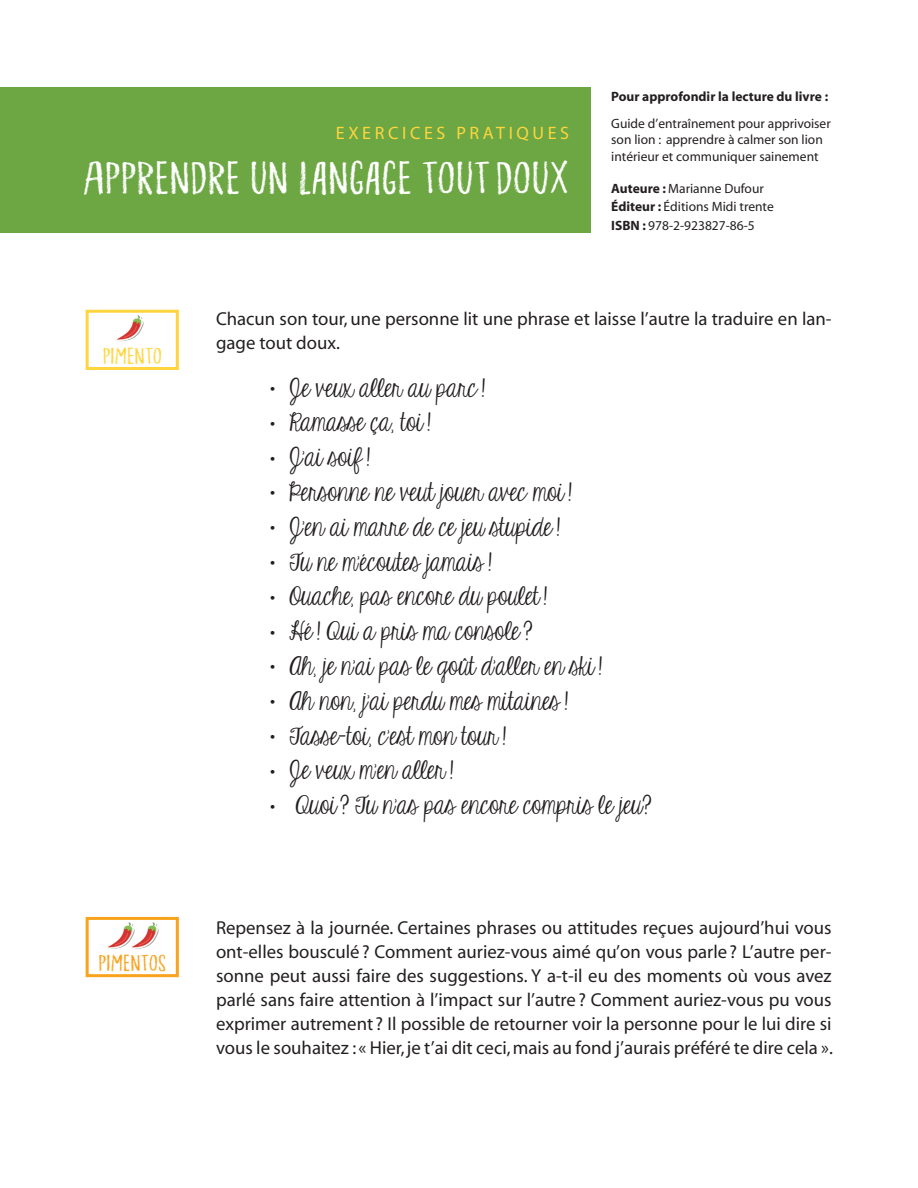
<style>
.page{position:relative;width:918px;height:1188px;background:#fff}
.page>*{position:absolute;margin:0;border:0;box-sizing:border-box;transform-origin:0 0}
.t1{font:36px "Ordinary Guy DEMO";color:#fff;scale:1.25 1}
.t2{font:27px "KG Eyes Wide Open";color:#231f20}
.t3{font:18.75px/24px "Myriad";color:#231f20}
.t4{font:18px "Myriad";letter-spacing:.2em;color:#ffd53e}
.t5{font:18px "Ordinary Guy DEMO";color:#f9a21c;scale:1.25 1}
.t6{font:18px "Ordinary Guy DEMO";color:#ffd53e;scale:1.25 1}
.t7{font:13.5px/16.2px "Myriad";color:#231f20}
.t8{font:700 13.5px "Myriad";color:#231f20}
.s1{font-weight:700}
.s2{font-family:"Myriad";font-size:18px}
</style>
<div class="page">
<div style="left:86px;top:310px;width:93px;height:60px;border:3px solid #ffd53e"></div>
<img style="left:117px;top:315px;width:27px;height:27px">
<div style="left:86px;top:917px;width:93px;height:60px;border:3px solid #f9a21c"></div>
<img style="left:108px;top:922px;width:21px;height:27px">
<img style="left:129px;top:922px;width:30px;height:27px">
<div style="left:0;top:87px;width:591px;height:146px;background:#6ca743"></div>
<p class="t4" style="left:336px;top:124px;width:235px">EXERCICES PRATIQUES</p>
<p class="t1" style="left:83px;top:155px;width:391px">APPRENDRE UN LANGAGE TOUT DOUX</p>
<p class="t8" style="left:611px;top:90px;width:218px">Pour approfondir la lecture du livre :</p>
<p class="t7" style="left:611px;top:116px;width:221px">Guide d’entraînement pour apprivoiser son lion : apprendre à calmer son lion intérieur et communiquer sainement</p>
<p class="t7" style="left:611px;top:181px;width:154px"><span class="s1">Auteure :</span> Marianne Dufour</p>
<p class="t7" style="left:611px;top:199px;width:164px"><span class="s1">Éditeur :</span> Éditions Midi trente</p>
<p class="t7" style="left:611px;top:218px;width:145px"><span class="s1">ISBN :</span> 978-2-923827-86-5</p>
<p class="t6" style="left:103px;top:344px;width:49px">PIMENTO</p>
<p class="t5" style="left:99px;top:951px;width:56px">PIMENTOS</p>
<p class="t3" style="left:216px;top:307px;width:617px">Chacun son tour, une personne lit une phrase et laisse l’autre la traduire en lan&shy;gage tout doux.</p>
<p class="t2" style="left:270px;top:373px;width:217px"><span class="s2">•</span> Je veux aller au parc!</p>
<p class="t2" style="left:270px;top:408px;width:163px"><span class="s2">•</span> Ramasse ça, toi !</p>
<p class="t2" style="left:270px;top:443px;width:102px"><span class="s2">•</span> J’ai soif!</p>
<p class="t2" style="left:270px;top:477px;width:304px"><span class="s2">•</span> Personne ne veut jouer avec moi !</p>
<p class="t2" style="left:270px;top:512px;width:292px"><span class="s2">•</span> J’en ai marre de ce jeu stupide!</p>
<p class="t2" style="left:270px;top:547px;width:223px"><span class="s2">•</span> Tu ne m’écoutes jamais!</p>
<p class="t2" style="left:270px;top:582px;width:279px"><span class="s2">•</span> Ouache, pas encore du poulet !</p>
<p class="t2" style="left:270px;top:617px;width:264px"><span class="s2">•</span> Hé! Qui a pris ma console?</p>
<p class="t2" style="left:270px;top:651px;width:334px"><span class="s2">•</span> Ah, je n’ai pas le goût d’aller en ski !</p>
<p class="t2" style="left:270px;top:686px;width:300px"><span class="s2">•</span> Ah non, j’ai perdu mes mitaines!</p>
<p class="t2" style="left:270px;top:721px;width:238px"><span class="s2">•</span> Tasse-toi, c’est mon tour!</p>
<p class="t2" style="left:270px;top:756px;width:185px"><span class="s2">•</span> Je veux m’en aller!</p>
<p class="t2" style="left:270px;top:791px;width:383px"><span class="s2">•</span> Quoi? Tu n’as pas encore compris le jeu?</p>
<p class="t3" style="left:216px;top:917px;width:619px;text-align:justify">Repensez à la journée. Certaines phrases ou attitudes reçues aujourd’hui vous ont-elles bousculé? Comment auriez-vous aimé qu’on vous parle ? L’autre per&shy;sonne peut aussi faire des suggestions. Y a-t-il eu des moments où vous avez parlé sans faire attention à l’impact sur l’autre? Comment auriez-vous pu vous exprimer autrement ? Il possible de retourner voir la personne pour le lui dire si vous le souhaitez : « Hier, je t’ai dit ceci, mais au fond j’aurais préféré te dire cela ».</p>
</div>
